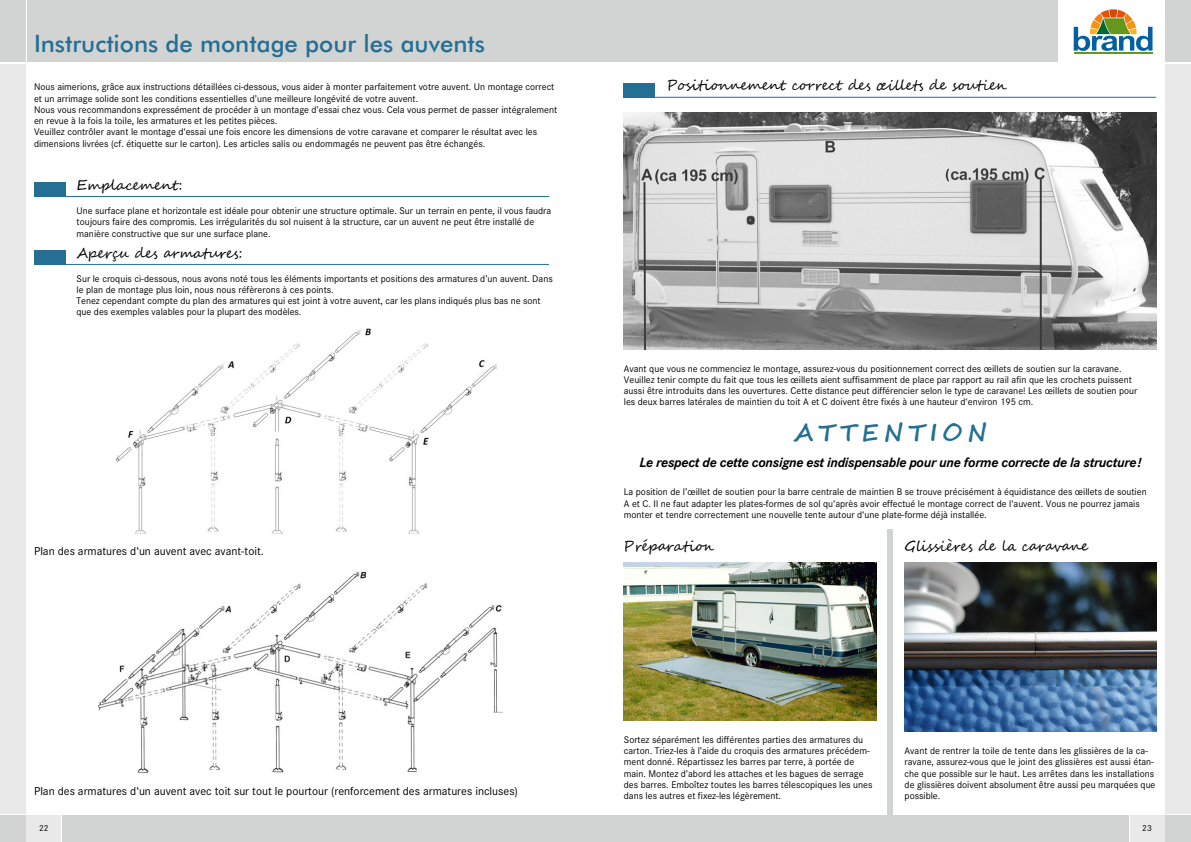
<style>
.page{position:relative;width:1191px;height:842px;background:#fff}
.page>*{position:absolute;margin:0;border:0;box-sizing:border-box;transform-origin:0 0}
.t1{font:500 24px "Futura BT";color:#246f93}
.t2{font:700 24px "Segoe Script";letter-spacing:.19em;color:#246f93}
.t3{font:14px "Segoe Script";color:#000}
.t4{font:italic 700 14px "Corporate S";letter-spacing:-.02em;color:#000}
.t5{font:12px "Corporate S";color:#000}
.t6{font:10px/11.2px "Corporate S";color:#000}
.t7{font:9px "Corporate S";color:#000}
</style>
<div class="page">
<div style="left:27px;top:0;width:568px;height:62px;background:#d2d4d4"></div>
<div style="left:0;top:0;width:26px;height:62px;background:#d2d4d4"></div>
<div style="left:0;top:64px;width:26px;height:750px;background:#e8e9e8"></div>
<div style="left:0;top:815px;width:26px;height:27px;background:#d2d4d4"></div>
<div style="left:27px;top:815px;width:34px;height:27px;background:#e8e9e8"></div>
<div style="left:62px;top:815px;width:533px;height:27px;background:#d2d4d4"></div>
<img style="left:116px;top:328px;width:381px;height:206px">
<img style="left:99px;top:571px;width:403px;height:202px">
<div style="left:34px;top:182px;width:31px;height:14px;background:#246f93"></div>
<hr style="left:35px;top:196px;width:514px;height:1px;background:#246f93">
<div style="left:34px;top:250px;width:31px;height:14px;background:#246f93"></div>
<hr style="left:35px;top:264px;width:514px;height:1px;background:#246f93">
<div style="left:595px;top:0;width:557px;height:62px;background:#d2d4d4"></div>
<div style="left:1165px;top:815px;width:26px;height:27px;background:#d2d4d4"></div>
<div style="left:1130px;top:815px;width:34px;height:27px;background:#e8e9e8"></div>
<div style="left:1165px;top:64px;width:26px;height:750px;background:#e8e9e8"></div>
<div style="left:595px;top:815px;width:533px;height:27px;background:#d2d4d4"></div>
<div style="left:1165px;top:0;width:26px;height:62px;background:#d2d4d4"></div>
<div style="left:1058px;top:0;width:106px;height:65px;background:#fff"></div>
<hr style="left:1073px;top:52px;width:79px;height:2px;background:#67961d">
<svg style="left:1073px;top:9px;width:79px;height:42px"></svg>
<img style="left:904px;top:563px;width:253px;height:169px">
<div style="left:624px;top:83px;width:31px;height:14px;background:#246f93"></div>
<hr style="left:625px;top:97px;width:531px;height:1px;background:#246f93">
<img style="left:624px;top:563px;width:252px;height:157px">
<div style="left:887px;top:529px;width:6px;height:313px;background:#d2d4d4"></div>
<img style="left:624px;top:113px;width:533px;height:236px">
<h1 class="t1" style="left:34px;top:29px;width:452px">Instructions de montage pour les auvents</h1>
<p class="t6" style="left:34px;top:81px;width:525px">Nous aimerions, grâce aux instructions détaillées ci-dessous, vous aider à monter parfaitement votre auvent. Un montage correct et un arrimage solide sont les conditions essentielles d’une meilleure longévité de votre auvent.<br>Nous vous recommandons expressément de procéder à un montage d’essai chez vous. Cela vous permet de passer intégralement en revue à la fois la toile, les armatures et les petites pièces.<br>Veuillez contrôler avant le montage d‘essai une fois encore les dimensions de votre caravane et comparer le résultat avec les dimensions livrées (cf. étiquette sur le carton). Les articles salis ou endommagés ne peuvent pas être échangés.</p>
<h2 class="t3" style="left:77px;top:174px;width:108px">Emplacement:</h2>
<p class="t6" style="left:77px;top:205px;width:476px">Une surface plane et horizontale est idéale pour obtenir une structure optimale. Sur un terrain en pente, il vous faudra toujours faire des compromis. Les irrégularités du sol nuisent à la structure, car un auvent ne peut être installé de manière constructive que sur une surface plane.</p>
<h2 class="t3" style="left:77px;top:242px;width:168px">Aperçu des armatures:</h2>
<p class="t6" style="left:77px;top:273px;width:478px">Sur le croquis ci-dessous, nous avons noté tous les éléments importants et positions des armatures d’un auvent. Dans le plan de montage plus loin, nous nous réfèrerons à ces points.<br>Tenez cependant compte du plan des armatures qui est joint à votre auvent, car les plans indiqués plus bas ne sont que des exemples valables pour la plupart des modèles.</p>
<p class="t5" style="left:34px;top:544px;width:231px">Plan des armatures d‘un auvent avec avant-toit.</p>
<h2 class="t3" style="left:666px;top:74px;width:342px">Positionnement correct des œillets de soutien</h2>
<p class="t6" style="left:624px;top:363px;width:515px">Avant que vous ne commenciez le montage, assurez-vous du positionnement correct des œillets de soutien sur la caravane.<br>Veuillez tenir compte du fait que tous les œillets aient suffisamment de place par rapport au rail afin que les crochets puissent aussi être introduits dans les ouvertures. Cette distance peut différencier selon le type de caravane! Les œillets de soutien pour les deux barres latérales de maintien du toit A et C doivent être fixés à une hauteur d‘environ 195 cm.</p>
<h1 class="t2" style="left:793px;top:413px;width:195px">ATTENTION</h1>
<h2 class="t4" style="left:639px;top:454px;width:503px">Le respect de cette consigne est indispensable pour une forme correcte de la structure!</h2>
<p class="t6" style="left:624px;top:486px;width:524px">La position de l’œillet de soutien pour la barre centrale de maintien B se trouve précisément à équidistance des œillets de soutien<br>A et C. Il ne faut adapter les plates-formes de sol qu‘après avoir effectué le montage correct de l‘auvent. Vous ne pourrez jamais monter et tendre correctement une nouvelle tente autour d‘une plate-forme déjà installée.</p>
<h2 class="t3" style="left:904px;top:534px;width:185px">Glissières de la caravane</h2>
<h2 class="t3" style="left:624px;top:534px;width:92px">Préparation</h2>
<p class="t5" style="left:34px;top:784px;width:485px">Plan des armatures d‘un auvent avec toit sur tout le pourtour (renforcement des armatures incluses)</p>
<p class="t7" style="left:39px;top:823px;width:11px">22</p>
<p class="t6" style="left:624px;top:734px;width:250px">Sortez séparément les différentes parties des armatures du carton. Triez-les à l’aide du croquis des armatures précédem&shy;ment donné. Répartissez les barres par terre, à portée de main. Montez d’abord les attaches et les bagues de serrage des barres. Emboîtez toutes les barres télescopiques les unes dans les autres et fixez-les légèrement.</p>
<p class="t6" style="left:904px;top:745px;width:252px">Avant de rentrer la toile de tente dans les glissières de la ca&shy;ravane, assurez-vous que le joint des glissières est aussi étan&shy;che que possible sur le haut. Les arrêtes dans les installations de glissières doivent absolument être aussi peu marquées que possible.</p>
<p class="t7" style="left:1142px;top:823px;width:11px">23</p>
</div>
